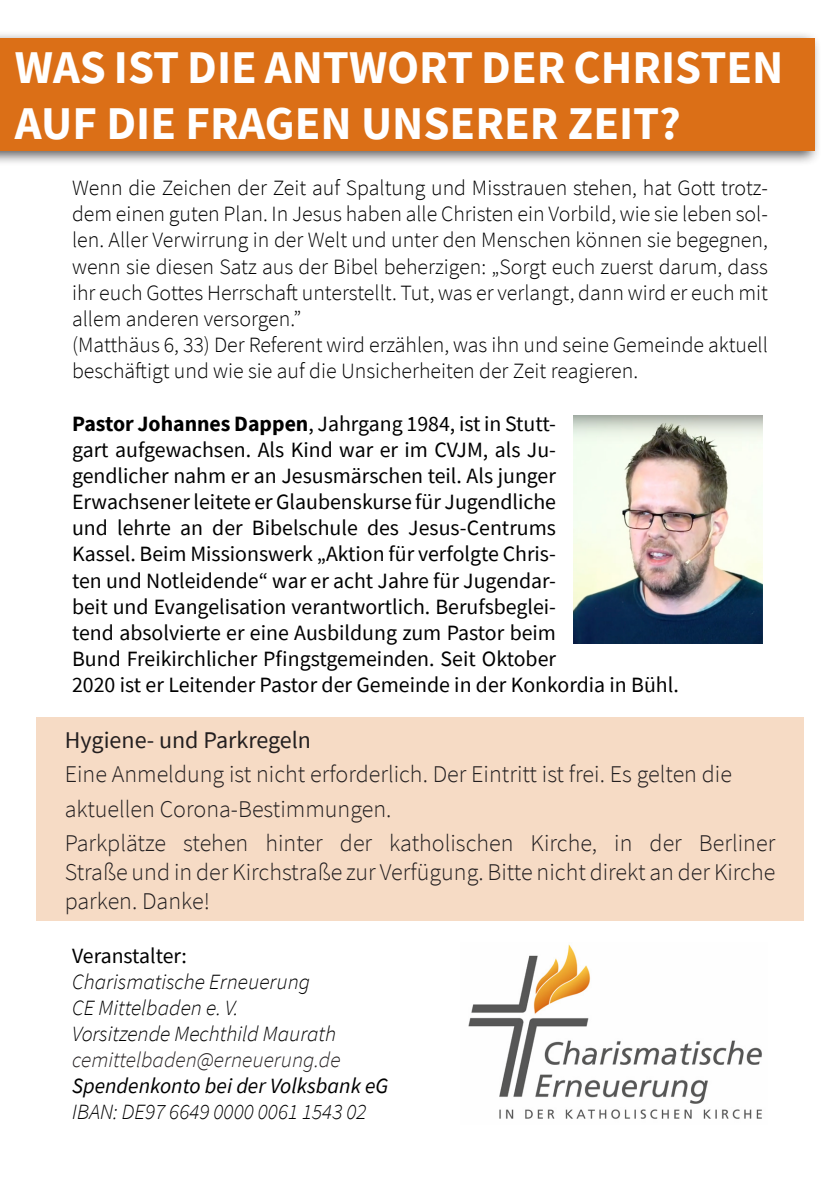
<style>
.page{position:relative;width:840px;height:1191px;background:#fff}
.page>*{position:absolute;margin:0;border:0;box-sizing:border-box;transform-origin:0 0}
.t1{font:700 46.8px/56.2px "Source Sans Pro";color:#fff}
.t2{font:300 24px/28.8px "Source Sans Pro";color:#231f20;text-align:justify}
.t3{font:24px "Source Sans Pro";color:#231f20}
.t4{font:21.8px/26.2px "Source Sans Pro";color:#000}
.t5{font:300 21.8px/26.2px "Source Sans Pro";color:#000;text-align:justify}
.t6{font:italic 300 21.8px "Source Sans Pro";color:#000}
.t7{font:italic 21.8px "Source Sans Pro";color:#000}
.t8{font:italic 300 21.8px "Source Sans Pro";color:#231f20}
.s1{font-weight:700}
</style>
<div class="page">
<div style="left:0;top:30px;width:821px;height:136px;background:#231f20;opacity:.75"></div>
<div style="left:0;top:38px;width:814px;height:112px;background:#db6f17"></div>
<div style="left:36px;top:717px;width:767px;height:204px;background:#f6dbc5"></div>
<img style="left:468px;top:944px;width:294px;height:175px">
<img style="left:573px;top:415px;width:189px;height:228px">
<p class="t1" style="left:15px;top:39px;width:769px">WAS IST DIE ANTWORT DER CHRISTEN<br>AUF DIE FRAGEN UNSERER ZEIT?</p>
<p class="t5" style="left:72px;top:175px;width:697px">Wenn die Zeichen der Zeit auf Spaltung und Misstrauen stehen, hat Gott trotz&shy;dem einen guten Plan. In Jesus haben alle Christen ein Vorbild, wie sie leben sol&shy;len. Aller Verwirrung in der Welt und unter den Menschen können sie begegnen, wenn sie diesen Satz aus der Bibel beherzigen: „Sorgt euch zuerst darum, dass ihr euch Gottes Herrschaft unterstellt. Tut, was er verlangt, dann wird er euch mit allem anderen versorgen.”</p>
<p class="t5" style="left:72px;top:332px;width:697px">(Matthäus 6, 33) Der Referent wird erzählen, was ihn und seine Gemeinde aktuell beschäftigt und wie sie auf die Unsicherheiten der Zeit reagieren.</p>
<p class="t4" style="left:72px;top:410px;width:608px"><span class="s1">Pastor Johannes Dappen</span>, Jahrgang 1984, ist in Stutt-<br>gart aufgewachsen. Als Kind war er im CVJM, als Ju-<br>gendlicher nahm er an Jesusmärschen teil. Als junger Erwachsener leitete er Glaubenskurse für Jugendliche<br>und lehrte an der Bibelschule des Jesus-Centrums<br>Kassel. Beim Missionswerk „Aktion für verfolgte Chris-<br>ten und Notleidende“ war er acht Jahre für Jugendar-<br>beit und Evangelisation verantwortlich. Berufsbeglei-<br>tend absolvierte er eine Ausbildung zum Pastor beim<br>Bund Freikirchlicher Pfingstgemeinden. Seit Oktober<br>2020 ist er Leitender Pastor der Gemeinde in der Konkordia in Bühl.</p>
<p class="t3" style="left:65px;top:724px;width:248px">Hygiene- und Parkregeln</p>
<p class="t2" style="left:65px;top:760px;width:668px">Eine Anmeldung ist nicht erforderlich. Der Eintritt ist frei. Es gelten die</p>
<p class="t2" style="left:65px;top:794px;width:328px">aktuellen Corona-Bestimmungen.</p>
<p class="t2" style="left:65px;top:829px;width:711px">Parkplätze stehen hinter der katholischen Kirche, in der Berliner Straße und in der Kirchstraße zur Verfügung. Bitte nicht direkt an der Kirche parken. Danke!</p>
<p class="t4" style="left:72px;top:942px;width:116px">Veranstalter:</p>
<p class="t6" style="left:72px;top:968px;width:239px">Charismatische Erneuerung</p>
<p class="t6" style="left:72px;top:994px;width:168px">CE Mittelbaden e. V.</p>
<p class="t6" style="left:72px;top:1020px;width:265px">Vorsitzende Mechthild Maurath</p>
<p class="t8" style="left:72px;top:1046px;width:270px">cemittelbaden@erneuerung.de</p>
<p class="t7" style="left:72px;top:1071px;width:317px">Spendenkonto bei der Volksbank eG</p>
<p class="t6" style="left:72px;top:1098px;width:296px">IBAN: DE97 6649 0000 0061 1543 02</p>
</div>
